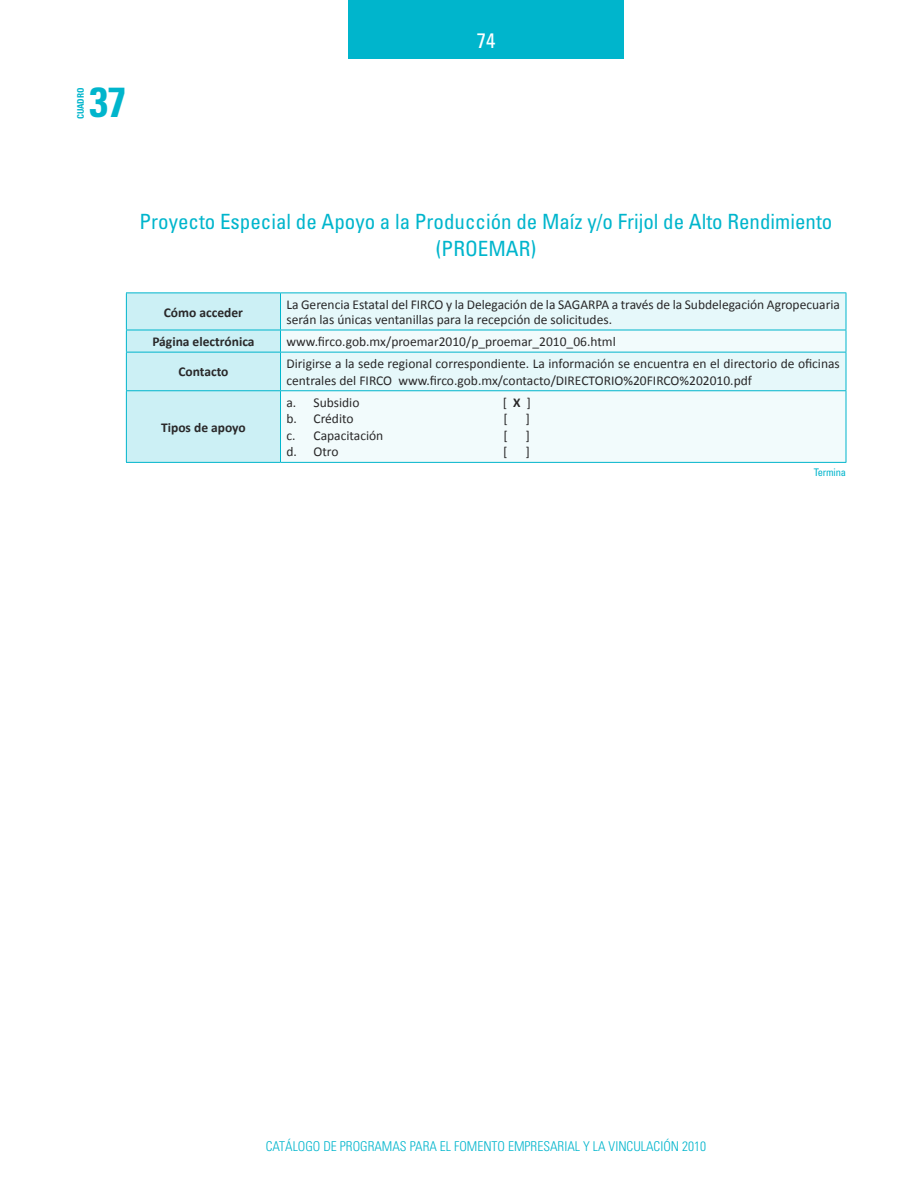
<style>
.page{position:relative;width:918px;height:1188px;background:#fff}
.page>*{position:absolute;margin:0;border:0;box-sizing:border-box;transform-origin:0 0}
.t1{font:700 condensed 42px "Univers LT";color:#00b5cc}
.t2{font:condensed 21px/27px "Univers LT";color:#00b5cc;text-align:center}
.t3{font:condensed 21px "Univers LT";color:#fff}
.t4{font:13.5px/15px "Calibri";color:#292829}
.t5{font:300 condensed 13.5px "Univers LT";color:#00b5cc}
.t6{font:700 13.5px "Calibri";color:#292829}
.t7{font:condensed 10.5px "Univers LT";letter-spacing:-.02em;color:#00b5cc}
.t8{font:700 condensed 9px "Univers LT";letter-spacing:-.02em;color:#00b5cc}
.s1{font-weight:700}
</style>
<div class="page">
<div style="left:348px;top:0;width:276px;height:58px;background:#00b5cc"></div>
<div style="left:281px;top:293px;width:565px;height:37px;background:#e6f8fa"></div>
<svg style="left:281px;top:331px;width:565px;height:131px;fill:#f2fbfc"></svg>
<hr style="left:126px;top:292px;width:154px;height:1px;background:#00b5cc">
<hr style="left:280px;top:292px;width:566px;height:1px;background:#00b5cc">
<hr style="left:846px;top:293px;width:1px;height:37px;background:#00b5cc">
<hr style="left:280px;top:330px;width:566px;height:1px;background:#00b5cc">
<div style="left:126px;top:293px;width:155px;height:169px;background:#ccf0f5"></div>
<svg style="left:846px;top:330px;width:1px;height:22px"></svg>
<hr style="left:126px;top:352px;width:154px;height:1px;background:#00b5cc">
<hr style="left:126px;top:352px;width:1px;height:38px;background:#00b5cc">
<hr style="left:280px;top:352px;width:566px;height:1px;background:#00b5cc">
<hr style="left:280px;top:352px;width:1px;height:38px;background:#00b5cc">
<hr style="left:846px;top:352px;width:1px;height:38px;background:#00b5cc">
<hr style="left:126px;top:390px;width:154px;height:1px;background:#00b5cc">
<hr style="left:126px;top:391px;width:1px;height:71px;background:#00b5cc">
<hr style="left:280px;top:390px;width:566px;height:1px;background:#00b5cc">
<hr style="left:280px;top:391px;width:1px;height:71px;background:#00b5cc">
<hr style="left:846px;top:391px;width:1px;height:71px;background:#00b5cc">
<hr style="left:126px;top:462px;width:154px;height:1px;background:#00b5cc">
<hr style="left:280px;top:462px;width:566px;height:1px;background:#00b5cc">
<h1 class="t1" style="left:90px;top:76px;width:38px">37</h1>
<p class="t8" style="left:75px;top:119px;width:33px;rotate:-90deg">CUADRO</p>
<h2 class="t3" style="left:477px;top:27px;width:20px">74</h2>
<h2 class="t2" style="left:140px;top:208px;width:694px">Proyecto Especial de Apoyo a la Producción de Maíz y/o Frijol de Alto Rendimiento (PROEMAR)</h2>
<p class="t6" style="left:164px;top:304px;width:81px">Cómo acceder</p>
<p class="t4" style="left:287px;top:296px;width:555px">La Gerencia Estatal del FIRCO y la Delegación de la SAGARPA a través de la Subdelegación Agropecuaria serán las únicas ventanillas para la recepción de solicitudes.</p>
<p class="t6" style="left:152px;top:333px;width:104px">Página electrónica</p>
<p class="t4" style="left:287px;top:334px;width:331px">www.firco.gob.mx/proemar2010/p_proemar_2010_06.html</p>
<p class="t6" style="left:178px;top:364px;width:52px">Contacto</p>
<p class="t4" style="left:287px;top:355px;width:555px;line-height:16.5px">Dirigirse a la sede regional correspondiente. La información se encuentra en el directorio de oficinas centrales del FIRCO www.firco.gob.mx/contacto/DIRECTORIO%20FIRCO%202010.pdf</p>
<p class="t6" style="left:161px;top:419px;width:86px">Tipos de apoyo</p>
<p class="t4" style="left:287px;top:394px;width:74px">a. Subsidio</p>
<p class="t4" style="left:503px;top:394px;width:29px">[ <span class="s1">X</span> ]</p>
<p class="t4" style="left:287px;top:411px;width:69px">b. Crédito</p>
<p class="t4" style="left:503px;top:411px;width:6px">[</p>
<p class="t4" style="left:526px;top:411px;width:6px">]</p>
<p class="t4" style="left:287px;top:427px;width:98px">c. Capacitación</p>
<p class="t4" style="left:503px;top:427px;width:6px">[</p>
<p class="t4" style="left:526px;top:427px;width:6px">]</p>
<p class="t4" style="left:287px;top:444px;width:54px">d. Otro</p>
<p class="t4" style="left:503px;top:444px;width:6px">[</p>
<p class="t4" style="left:526px;top:444px;width:6px">]</p>
<p class="t7" style="left:814px;top:466px;width:34px">Termina</p>
<p class="t5" style="left:266px;top:1138px;width:442px">CATÁLOGO DE PROGRAMAS PARA EL FOMENTO EMPRESARIAL Y LA VINCULACIÓN 2010</p>
</div>
